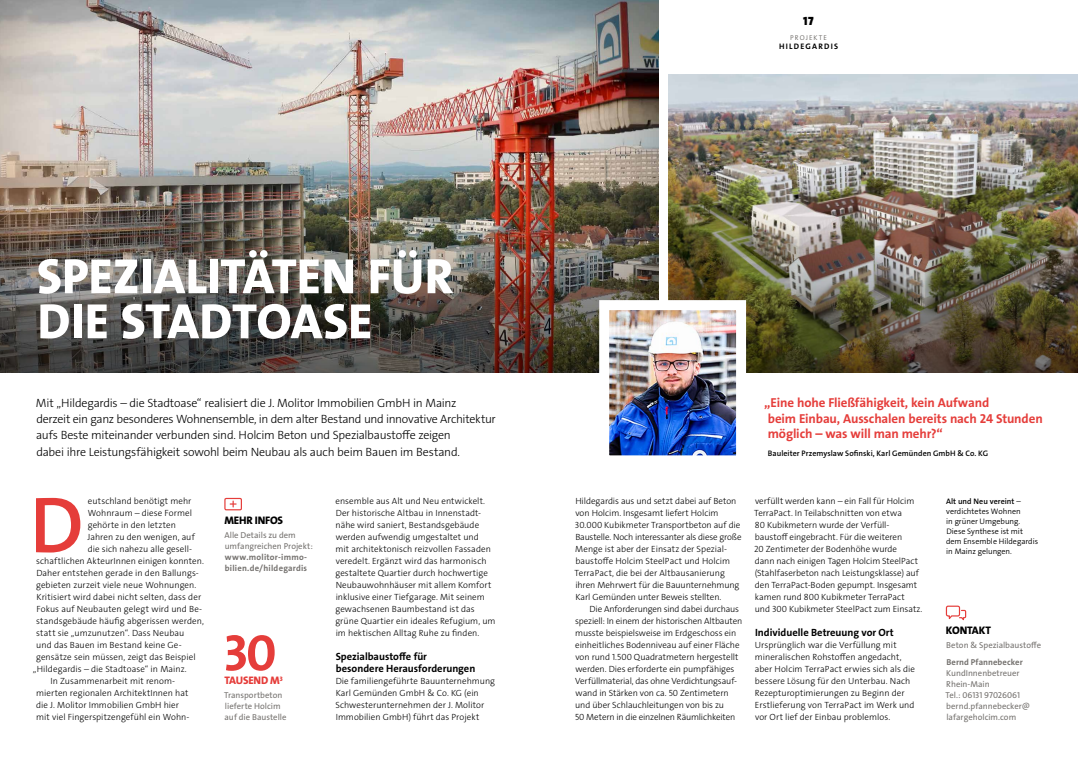
<style>
.page{position:relative;width:1078px;height:760px;background:#fff}
.page>*{position:absolute;margin:0;border:0;box-sizing:border-box;transform-origin:0 0}
.t1{font:80.1px "The Sans LP6 Se Bld";color:#e53d3a}
.t2{font:51.5px "The Sans LP7 Bld";color:#e53d3a}
.t3{font:50px/45px "The Sans LP8 Ex Bld";color:#fff}
.t4{font:13px/15.6px "The Sans LP7 Bld";letter-spacing:-.01em;color:#e53d3a}
.t5{font:12px/16.2px "The Sans LP3 Lig";letter-spacing:-.025em;color:#000}
.t6{font:900 12px "The Sans LP9";color:#000}
.t7{font:11px "The Sans LP8 Ex Bld";letter-spacing:-.01em;color:#000}
.t8{font:11px "The Sans LP8 Ex Bld";letter-spacing:-.015em;color:#e53d3a}
.t9{font:10.5px/12px "The Sans LP7 Bld";color:#000}
.t10{font:9px/12px "The Sans LP3 Lig";color:#000}
.t11{font:8.6px/11.1px "The Sans LP5 Plain";color:#75726f}
.t12{font:8.6px/11.1px "The Sans LP7 Bld";letter-spacing:.02em;color:#75726f}
.t13{font:8px/10px "The Sans LP4 Se Lig";color:#000}
.t14{font:8px "The Sans LP6 Se Bld";letter-spacing:.005em;color:#000}
.t15{font:8px "The Sans LP7 Bld";letter-spacing:.155em;color:#000}
.t16{font:7px "The Sans LP3 Lig";letter-spacing:.15em;color:#55524e}
.s1{font-family:"The Sans LP4 Se Lig"}
</style>
<div class="page">
<img style="left:0;top:0;width:658px;height:168px">
<img style="left:0;top:168px;width:658px;height:204px">
<svg style="left:945px;top:605px;width:20px;height:15px"></svg>
<div style="left:224px;top:498px;width:18px;height:12px;border:1px solid #e53d3a"></div>
<svg style="left:230px;top:501px;width:6px;height:6px"></svg>
<img style="left:668px;top:75px;width:409px;height:105px">
<img style="left:668px;top:180px;width:409px;height:192px">
<img style="left:610px;top:311px;width:125px;height:143px">
<div style="left:599px;top:300px;width:147px;height:165px;border:10px solid #fff"></div>
<h3 class="t6" style="left:803px;top:14px;width:12px">17</h3>
<p class="t16" style="left:790px;top:33px;width:38px">PROJEKTE</p>
<p class="t15" style="left:778px;top:41px;width:61px">HILDEGARDIS</p>
<h3 class="t3" style="left:37px;top:254px;width:418px">SPEZIALITÄTEN FÜR<br>DIE STADTOASE</h3>
<p class="t5" style="left:36px;top:395px;width:461px">Mit „Hildegardis – die Stadtoase“ realisiert die J. Molitor Immobilien GmbH in Mainz<br>derzeit ein ganz besonderes Wohnensemble, in dem alter Bestand und innovative Architektur aufs Beste miteinander verbunden sind. Holcim Beton und Spezialbaustoffe zeigen<br>dabei ihre Leistungsfähigkeit sowohl beim Neubau als auch beim Bauen im Bestand.</p>
<h1 class="t1" style="left:30px;top:474px;width:55px">D</h1>
<p class="t10" style="left:88px;top:495px;width:105px">eutschland benötigt mehr</p>
<p class="t10" style="left:88px;top:507px;width:106px">Wohnraum – diese Formel</p>
<p class="t10" style="left:88px;top:519px;width:90px">gehörte in den letzten</p>
<p class="t10" style="left:88px;top:531px;width:109px">Jahren zu den wenigen, auf</p>
<p class="t10" style="left:88px;top:543px;width:105px">die sich nahezu alle gesell-</p>
<p class="t10" style="left:36px;top:555px;width:169px">schaftlichen AkteurInnen einigen konnten.</p>
<p class="t10" style="left:36px;top:567px;width:164px">Daher entstehen gerade in den Ballungs-</p>
<p class="t10" style="left:36px;top:579px;width:162px">gebieten zurzeit viele neue Wohnungen.</p>
<p class="t10" style="left:36px;top:591px;width:166px">Kritisiert wird dabei nicht selten, dass der</p>
<p class="t10" style="left:36px;top:603px;width:167px">Fokus auf Neubauten gelegt wird und Be-</p>
<p class="t10" style="left:36px;top:615px;width:169px">standsgebäude häufig abgerissen werden,</p>
<p class="t10" style="left:36px;top:627px;width:150px">statt sie „umzunutzen“. Dass Neubau</p>
<p class="t10" style="left:36px;top:639px;width:147px">und das Bauen im Bestand keine Ge-</p>
<p class="t10" style="left:36px;top:651px;width:161px">gensätze sein müssen, zeigt das Beispiel</p>
<p class="t10" style="left:33px;top:663px;width:155px">„Hildegardis – die Stadtoase“ in Mainz.</p>
<p class="t10" style="left:50px;top:675px;width:126px">In Zusammenarbeit mit renom-</p>
<p class="t10" style="left:36px;top:687px;width:154px">mierten regionalen ArchitektInnen hat</p>
<p class="t10" style="left:36px;top:699px;width:144px">die J. Molitor Immobilien GmbH hier</p>
<p class="t10" style="left:36px;top:711px;width:154px">mit viel Fingerspitzengefühl ein Wohn-</p>
<p class="t7" style="left:224px;top:513px;width:60px">MEHR INFOS</p>
<p class="t11" style="left:224px;top:530px;width:90px">Alle Details zu dem umfangreichen Projekt:</p>
<p class="t12" style="left:225px;top:552px;width:84px">www.molitor-immo&shy;bilien.de/hildegardis</p>
<h2 class="t2" style="left:224px;top:620px;width:54px">30</h2>
<p class="t8" style="left:224px;top:673px;width:60px">TAUSEND M<sup>3</sup></p>
<p class="t11" style="left:224px;top:689px;width:64px">Transportbeton lieferte Holcim auf die Baustelle</p>
<p class="t10" style="left:335px;top:495px;width:161px">ensemble aus Alt und Neu entwickelt.<br>Der historische Altbau in Innenstadt&shy;nähe wird saniert, Bestandsgebäude werden aufwendig umgestaltet und<br>mit architektonisch reizvollen Fassaden veredelt. Ergänzt wird das harmonisch gestaltete Quartier durch hochwertige Neubauwohnhäuser mit allem Komfort inklusive einer Tiefgarage. Mit seinem gewachsenen Baumbestand ist das grüne Quartier ein ideales Refugium, um im hektischen Alltag Ruhe zu finden.</p>
<p class="t9" style="left:335px;top:651px;width:141px">Spezialbaustoffe für besondere Herausforderungen</p>
<p class="t10" style="left:335px;top:675px;width:161px">Die familiengeführte Bauunternehmung Karl Gemünden GmbH &amp; Co. KG (ein Schwesterunternehmen der J. Molitor Immobilien GmbH) führt das Projekt</p>
<h3 class="t4" style="left:764px;top:395px;width:280px">„Eine hohe Fließfähigkeit, kein Aufwand<br>beim Einbau, Ausschalen bereits nach 24 Stunden möglich – was will man mehr?“</h3>
<p class="t14" style="left:767px;top:447px;width:222px">Bauleiter Przemyslaw Sofinski, Karl Gemünden GmbH &amp; Co. KG</p>
<p class="t10" style="left:574px;top:495px;width:168px">Hildegardis aus und setzt dabei auf Beton von Holcim. Insgesamt liefert Holcim 30.000 Kubikmeter Transportbeton auf die Baustelle. Noch interessanter als diese große Menge ist aber der Einsatz der Spezial&shy;baustoffe Holcim SteelPact und Holcim TerraPact, die bei der Altbausanierung ihren Mehrwert für die Bauunternehmung Karl Gemünden unter Beweis stellten.</p>
<p class="t10" style="left:575px;top:603px;width:169px;text-indent:14px">Die Anforderungen sind dabei durchaus speziell: In einem der historischen Altbauten musste beispielsweise im Erdgeschoss ein einheitliches Bodenniveau auf einer Fläche von rund 1.500 Quadratmetern hergestellt werden. Dies erforderte ein pumpfähiges Verfüllmaterial, das ohne Verdichtungsauf&shy;wand in Stärken von ca. 50 Zentimetern und über Schlauchleitungen von bis zu<br>50 Metern in die einzelnen Räumlichkeiten</p>
<p class="t10" style="left:754px;top:495px;width:170px">verfüllt werden kann – ein Fall für Holcim TerraPact. In Teilabschnitten von etwa<br>80 Kubikmetern wurde der Verfüll&shy;baustoff eingebracht. Für die weiteren<br>20 Zentimeter der Bodenhöhe wurde<br>dann nach einigen Tagen Holcim SteelPact (Stahlfaserbeton nach Leistungsklasse) auf den TerraPact-Boden gepumpt. Insgesamt kamen rund 800 Kubikmeter TerraPact<br>und 300 Kubikmeter SteelPact zum Einsatz.</p>
<p class="t9" style="left:755px;top:627px;width:140px">Individuelle Betreuung vor Ort</p>
<p class="t10" style="left:754px;top:639px;width:162px">Ursprünglich war die Verfüllung mit mineralischen Rohstoffen angedacht, aber Holcim TerraPact erwies sich als die bessere Lösung für den Unterbau. Nach Rezepturoptimierungen zu Beginn der Erstlieferung von TerraPact im Werk und vor Ort lief der Einbau problemlos.</p>
<p class="t14" style="left:945px;top:496px;width:76px">Alt und Neu vereint <span class="s1">–</span></p>
<p class="t13" style="left:945px;top:506px;width:94px">verdichtetes Wohnen<br>in grüner Umgebung.<br>Diese Synthese ist mit dem Ensemble Hildegardis in Mainz gelungen.</p>
<p class="t7" style="left:945px;top:623px;width:47px">KONTAKT</p>
<p class="t11" style="left:946px;top:639px;width:96px">Beton &amp; Spezialbaustoffe</p>
<p class="t12" style="left:946px;top:656px;width:78px">Bernd Pfannebecker</p>
<p class="t11" style="left:945px;top:667px;width:86px">KundInnenbetreuer<br>Rhein-Main<br>Tel.: 06131 97026061 bernd.pfannebecker@ lafargeholcim.com</p>
</div>
